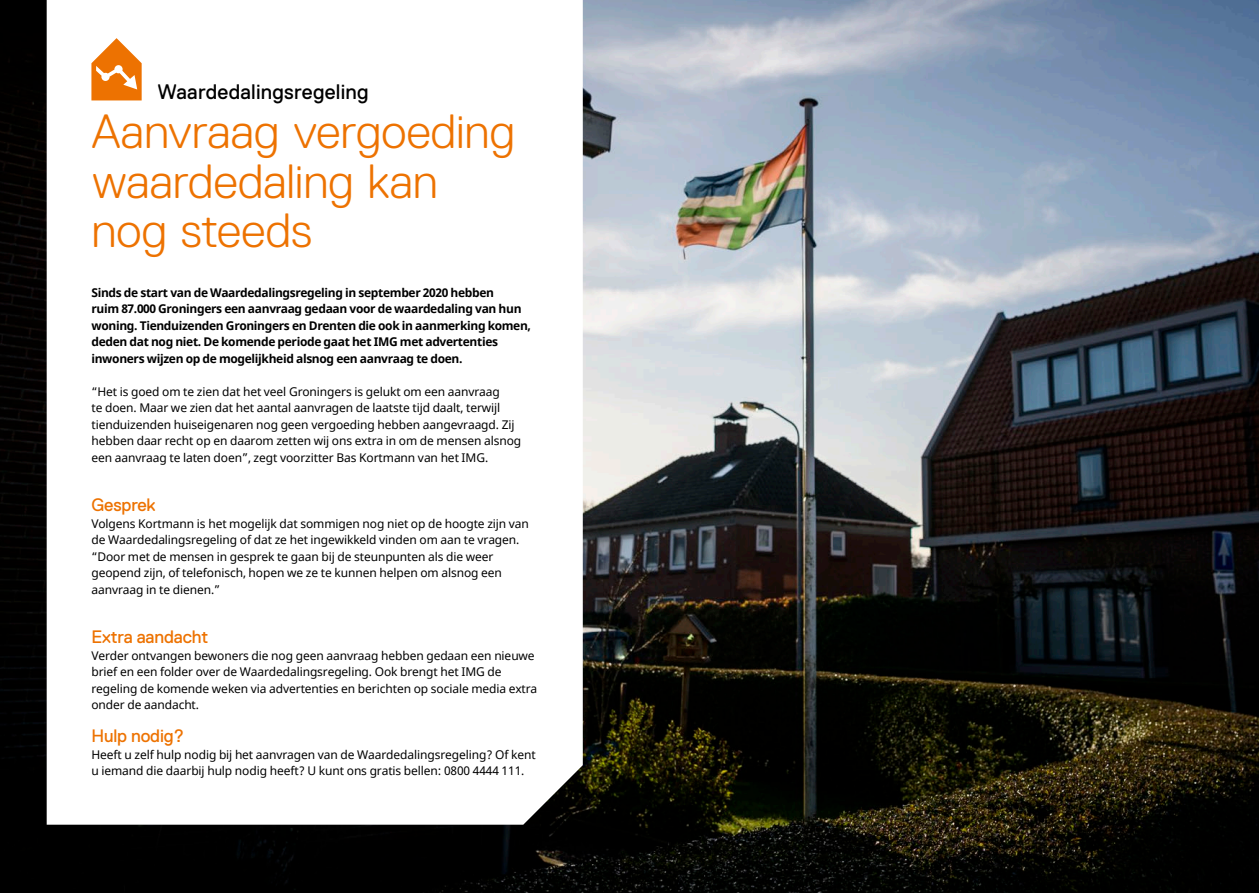
<style>
.page{position:relative;width:1259px;height:893px;background:#fff}
.page>*{position:absolute;margin:0;border:0;box-sizing:border-box;transform-origin:0 0}
.t1{font:300 48px/49.5px "Replica";color:#ed7201}
.t2{font:21px "Replica";letter-spacing:.01em;color:#000}
.t3{font:18px "Replica";letter-spacing:-.01em;color:#ed7201}
.t4{font:12px/16.5px "Noto Sans";letter-spacing:-.01em;color:#000}
.t5{font:700 12px/16.5px "Noto Sans";letter-spacing:-.03em;color:#000}
</style>
<div class="page">
<img style="left:0;top:0;width:1259px;height:893px">
<svg style="left:47px;top:0;width:536px;height:825px"></svg>
<svg style="left:91px;top:38px;width:51px;height:62px"></svg>
<h2 class="t2" style="left:157px;top:80px;width:213px">Waardedalingsregeling</h2>
<h1 class="t1" style="left:91px;top:107px;width:425px">Aanvraag vergoeding waardedaling kan nog steeds</h1>
<p class="t5" style="left:91px;top:284px;width:441px">Sinds de start van de Waardedalingsregeling in september 2020 hebben<br>ruim 87.000 Groningers een aanvraag gedaan voor de waardedaling van hun woning. Tienduizenden Groningers en Drenten die ook in aanmerking komen, deden dat nog niet. De komende periode gaat het IMG met advertenties inwoners wijzen op de mogelijkheid alsnog een aanvraag te doen.</p>
<p class="t4" style="left:91px;top:383px;width:431px">“Het is goed om te zien dat het veel Groningers is gelukt om een aanvraag<br>te doen. Maar we zien dat het aantal aanvragen de laatste tijd daalt, terwijl tienduizenden huiseigenaren nog geen vergoeding hebben aangevraagd. Zij hebben daar recht op en daarom zetten wij ons extra in om de mensen alsnog een aanvraag te laten doen”, zegt voorzitter Bas Kortmann van het IMG.</p>
<h3 class="t3" style="left:91px;top:495px;width:66px">Gesprek</h3>
<p class="t4" style="left:91px;top:515px;width:439px">Volgens Kortmann is het mogelijk dat sommigen nog niet op de hoogte zijn van de Waardedalingsregeling of dat ze het ingewikkeld vinden om aan te vragen. “Door met de mensen in gesprek te gaan bij de steunpunten als die weer geopend zijn, of telefonisch, hopen we ze te kunnen helpen om alsnog een aanvraag in te dienen.”</p>
<h3 class="t3" style="left:91px;top:627px;width:118px">Extra aandacht</h3>
<p class="t4" style="left:91px;top:647px;width:447px">Verder ontvangen bewoners die nog geen aanvraag hebben gedaan een nieuwe brief en een folder over de Waardedalingsregeling. Ook brengt het IMG de regeling de komende weken via advertenties en berichten op sociale media extra onder de aandacht.</p>
<h3 class="t3" style="left:91px;top:726px;width:94px">Hulp nodig?</h3>
<p class="t4" style="left:91px;top:746px;width:446px">Heeft u zelf hulp nodig bij het aanvragen van de Waardedalingsregeling? Of kent u iemand die daarbij hulp nodig heeft? U kunt ons gratis bellen: 0800 4444 111.</p>
</div>
